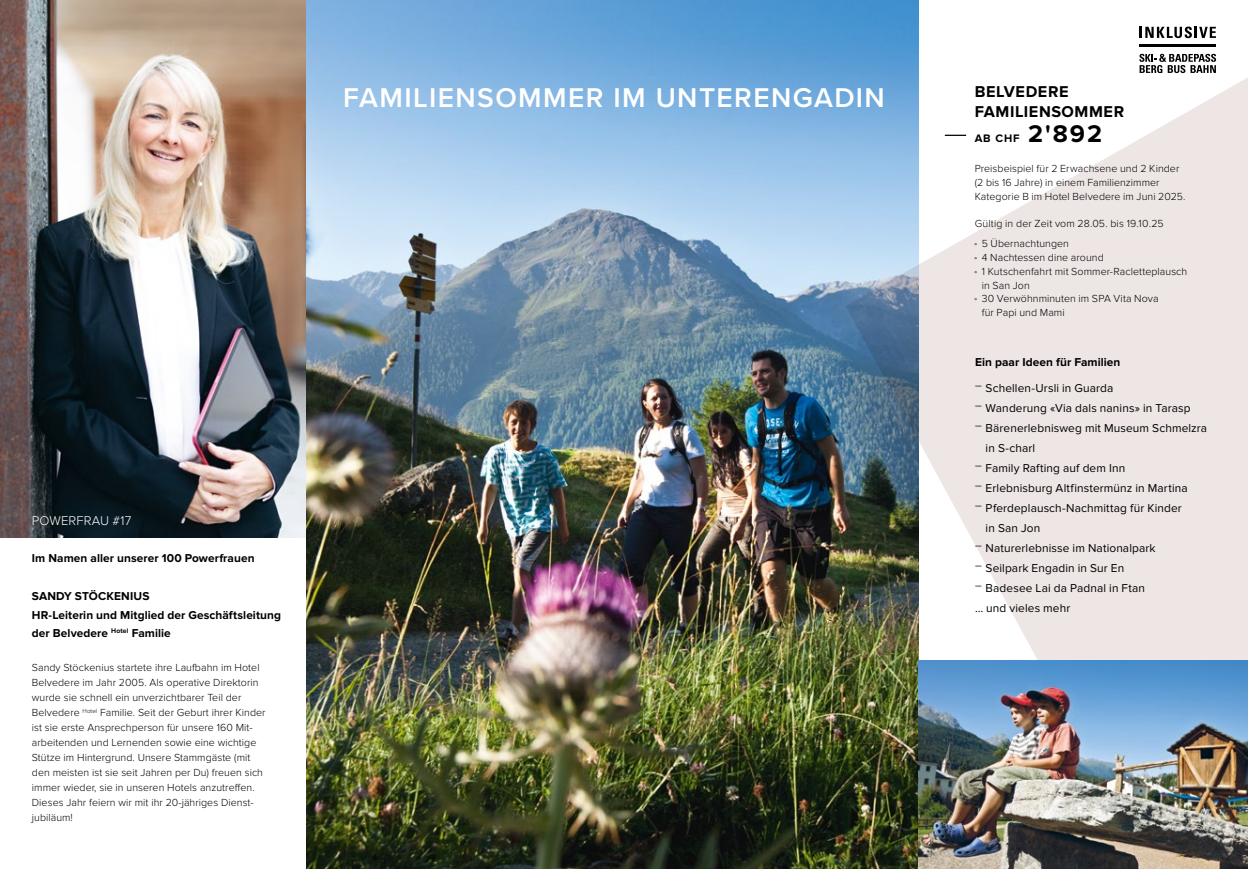
<style>
.page{position:relative;width:1248px;height:869px;background:#fff}
.page>*{position:absolute;margin:0;border:0;box-sizing:border-box;transform-origin:0 0}
.t1{font:600 28.12px "Proxima Nova";letter-spacing:.05em;color:#fff}
.t2{font:700 25px "Proxima Nova";color:#000}
.t3{font:700 16.25px/20px "Proxima Nova";letter-spacing:.035em;color:#000}
.t4{font:300 13.12px "Proxima Nova";letter-spacing:.005em;color:#fff}
.t5{font:11.88px/20px "Proxima Nova";letter-spacing:.01em;color:#000}
.t6{font:700 11.88px/18.8px "Proxima Nova";letter-spacing:.005em;color:#000}
.t7{font:700 11.25px "Proxima Nova";color:#000}
.t8{font:300 10.62px/15px "Proxima Nova";letter-spacing:.005em;color:#000}
</style>
<div class="page">
<img style="left:0;top:0;width:306px;height:537px">
<img style="left:306px;top:0;width:612px;height:868px">
<svg style="left:845px;top:71px;width:402px;height:797px;fill:#eee5e5"></svg>
<svg style="left:944px;top:135px;width:22px;height:1px"></svg>
<svg style="left:1139px;top:27px;width:76px;height:11px"></svg>
<hr style="left:1139px;top:45px;width:76px;height:2px;background:#000">
<svg style="left:1139px;top:54px;width:76px;height:19px"></svg>
<img style="left:918px;top:660px;width:329px;height:208px">
<h1 class="t1" style="left:343px;top:77px;width:543px">FAMILIENSOMMER IM UNTERENGADIN</h1>
<p class="t4" style="left:32px;top:512px;width:101px">POWERFRAU #17</p>
<p class="t6" style="left:32px;top:549px;width:224px">Im Namen aller unserer 100 Powerfrauen</p>
<p class="t6" style="left:32px;top:586px;width:250px">SANDY STÖCKENIUS<br>HR-Leiterin und Mitglied der Geschäftsleitung der Belvedere <sup>Hotel</sup> Familie</p>
<p class="t8" style="left:32px;top:659px;width:235px">Sandy Stöckenius startete ihre Laufbahn im Hotel Belvedere im Jahr 2005. Als operative Direktorin wurde sie schnell ein unverzichtbarer Teil der Belvedere <sup>Hotel</sup> Familie. Seit der Geburt ihrer Kinder ist sie erste Ansprechperson für unsere 160 Mit&shy;arbeitenden und Lernenden sowie eine wichtige Stütze im Hintergrund. Unsere Stammgäste (mit den meisten ist sie seit Jahren per Du) freuen sich immer wieder, sie in unseren Hotels anzutreffen.<br>Dieses Jahr feiern wir mit ihr 20-jähriges Dienst&shy;jubiläum!</p>
<h3 class="t3" style="left:974px;top:82px;width:151px">BELVEDERE<br>FAMILIENSOMMER</h3>
<p class="t7" style="left:974px;top:132px;width:46px">AB CHF</p>
<h2 class="t2" style="left:1027px;top:119px;width:75px">2'892</h2>
<p class="t8" style="left:974px;top:162px;width:212px;line-height:13.8px">Preisbeispiel für 2 Erwachsene und 2 Kinder (2 bis 16 Jahre) in einem Familienzimmer<br>Kategorie B im Hotel Belvedere im Juni 2025.</p>
<p class="t8" style="left:974px;top:214px;width:190px;line-height:20px">Gültig in der Zeit vom 28.05. bis 19.10.25 ˚ 5 Übernachtungen</p>
<p class="t8" style="left:974px;top:250px;width:130px">˚ 4 Nachtessen dine around</p>
<p class="t8" style="left:974px;top:264px;width:214px">˚ 1 Kutschenfahrt mit Sommer-Racletteplausch</p>
<p class="t8" style="left:981px;top:278px;width:50px">in San Jon</p>
<p class="t8" style="left:974px;top:291px;width:185px">˚ 30 Verwöhnminuten im SPA Vita Nova</p>
<p class="t8" style="left:981px;top:305px;width:84px">für Papi und Mami</p>
<p class="t6" style="left:974px;top:352px;width:147px">Ein paar Ideen für Familien</p>
<p class="t5" style="left:974px;top:378px;width:140px"><sup>—</sup> Schellen-Ursli in Guarda</p>
<p class="t5" style="left:974px;top:398px;width:217px"><sup>—</sup> Wanderung «Via dals nanins» in Tarasp</p>
<p class="t5" style="left:985px;top:418px;width:223px;text-indent:-11px"><sup>—</sup> Bärenerlebnisweg mit Museum Schmelzra in S-charl</p>
<p class="t5" style="left:974px;top:458px;width:152px"><sup>—</sup> Family Rafting auf dem Inn</p>
<p class="t5" style="left:974px;top:478px;width:214px"><sup>—</sup> Erlebnisburg Altfinstermünz in Martina</p>
<p class="t5" style="left:985px;top:498px;width:198px;text-indent:-11px"><sup>—</sup> Pferdeplausch-Nachmittag für Kinder in San Jon</p>
<p class="t5" style="left:974px;top:538px;width:182px"><sup>—</sup> Naturerlebnisse im Nationalpark</p>
<p class="t5" style="left:974px;top:558px;width:151px"><sup>—</sup> Seilpark Engadin in Sur En</p>
<p class="t5" style="left:974px;top:578px;width:171px"><sup>—</sup> Badesee Lai da Padnal in Ftan … und vieles mehr</p>
</div>
